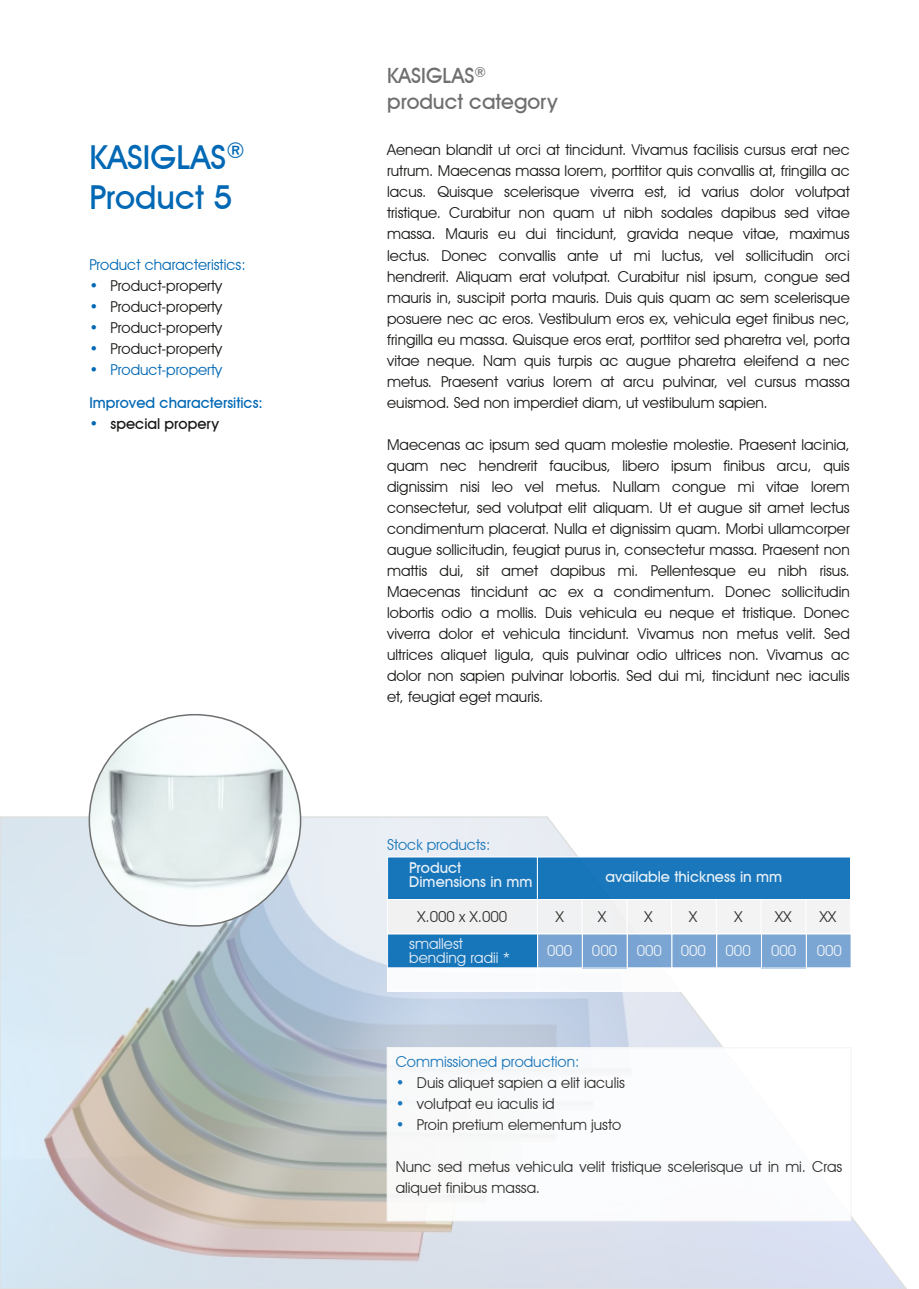
<style>
.page{position:relative;width:919px;height:1289px;background:#fff}
.page>*{position:absolute;margin:0;border:0;box-sizing:border-box;transform-origin:0 0}
.t1{font:500 33px/40.5px "Avant Garde IT Cby BT";color:#0068b4}
.t2{font:500 21px/25.5px "Avant Garde IT Cby BT";color:#6f6f6f}
.t3{font:15px/21px "Avant Garde IT Cby BT";color:#181715;text-align:justify}
.t4{font:15px/21px "Avant Garde IT Cby BT";color:rgb(24 23 21/.9)}
.t5{font:500 15px/14.2px "Avant Garde IT Cby BT";color:rgb(255 255 255/.9)}
.t6{font:15px/13.5px "Avant Garde IT Cby BT";color:rgb(255 255 255/.9)}
.t7{font:15px "Avant Garde IT Cby BT";color:#0068b4}
.t8{font:15px "Avant Garde IT Cby BT";color:rgb(0 104 180/.9)}
.t9{font:500 15px "Avant Garde IT Cby BT";color:#0068b4}
.t10{font:500 15px "Avant Garde IT Cby BT";color:#181715}
.s1{color:#0068b4}
.s2{color:rgb(0 104 180/.9)}
</style>
<div class="page">
<svg style="left:0;top:815px;width:906px;height:473px"></svg>
<img style="left:89px;top:714px;width:211px;height:211px;border-radius:50%">
<div style="left:387px;top:857px;width:150px;height:42px;background:#1775ba"></div>
<div style="left:387px;top:856px;width:151px;height:44px;border:1px solid #fff"></div>
<div style="left:387px;top:899px;width:150px;height:34px;background:#f2f2f2"></div>
<div style="left:387px;top:899px;width:151px;height:35px;border:1px solid #fff"></div>
<div style="left:387px;top:934px;width:150px;height:34px;background:#1775ba"></div>
<div style="left:387px;top:933px;width:151px;height:35px;border:1px solid #fff"></div>
<div style="left:387px;top:968px;width:150px;height:23px;background:#fff"></div>
<div style="left:387px;top:967px;width:151px;height:24px;border:1px solid #fff"></div>
<div style="left:537px;top:857px;width:313px;height:42px;background:#1a77bb"></div>
<div style="left:537px;top:856px;width:313px;height:44px;border:1px solid #fff"></div>
<div style="left:537px;top:899px;width:45px;height:34px;background:#f2f2f2"></div>
<div style="left:537px;top:899px;width:45px;height:35px;border:1px solid #fff"></div>
<div style="left:627px;top:899px;width:44px;height:34px;background:#f2f2f2"></div>
<div style="left:626px;top:899px;width:46px;height:35px;border:1px solid #fff"></div>
<div style="left:671px;top:899px;width:45px;height:34px;background:#f2f2f2"></div>
<div style="left:671px;top:899px;width:45px;height:35px;border:1px solid #fff"></div>
<div style="left:716px;top:899px;width:45px;height:34px;background:#f2f2f2"></div>
<div style="left:715px;top:899px;width:46px;height:35px;border:1px solid #fff"></div>
<div style="left:805px;top:899px;width:45px;height:34px;background:#f2f2f2"></div>
<div style="left:805px;top:899px;width:45px;height:35px;border:1px solid #fff"></div>
<div style="left:537px;top:934px;width:45px;height:34px;background:#79a3d2"></div>
<div style="left:537px;top:933px;width:45px;height:35px;border:1px solid #fff"></div>
<div style="left:627px;top:934px;width:45px;height:34px;background:#79a3d2"></div>
<div style="left:626px;top:933px;width:46px;height:35px;border:1px solid #fff"></div>
<div style="left:672px;top:934px;width:44px;height:34px;background:#7ba6d3"></div>
<div style="left:671px;top:933px;width:46px;height:35px;border:1px solid #fff"></div>
<div style="left:716px;top:934px;width:45px;height:34px;background:#7ba6d3"></div>
<div style="left:716px;top:933px;width:45px;height:35px;border:1px solid #fff"></div>
<div style="left:806px;top:934px;width:45px;height:34px;background:#7ba6d3"></div>
<div style="left:805px;top:933px;width:46px;height:35px;border:1px solid #fff"></div>
<div style="left:537px;top:968px;width:314px;height:23px;background:#fff"></div>
<div style="left:537px;top:967px;width:314px;height:24px;border:1px solid #fff"></div>
<div style="left:582px;top:899px;width:45px;height:34px;background:#f2f2f2"></div>
<div style="left:581px;top:899px;width:46px;height:35px;border:1px solid #fff"></div>
<div style="left:582px;top:934px;width:45px;height:34px;background:#79a3d2"></div>
<div style="left:582px;top:933px;width:45px;height:35px;border:1px solid #fff"></div>
<div style="left:761px;top:899px;width:44px;height:34px;background:#f2f2f2"></div>
<div style="left:760px;top:899px;width:46px;height:35px;border:1px solid #fff"></div>
<div style="left:761px;top:934px;width:45px;height:34px;background:#7ba6d3"></div>
<div style="left:761px;top:933px;width:45px;height:35px;border:1px solid #fff"></div>
<div style="left:387px;top:1047px;width:463px;height:173px;background:#fff"></div>
<div style="left:387px;top:1047px;width:463px;height:173px;border:1px solid #f2f2f2"></div>
<h2 class="t2" style="left:387px;top:63px;width:172px">KASIGLAS<sup>® </sup>product category</h2>
<h1 class="t1" style="left:89px;top:136px;width:157px">KASIGLAS<sup>®<br></sup>Product 5</h1>
<p class="t3" style="left:387px;top:139px;width:464px">Aenean blandit ut orci at tincidunt. Vivamus facilisis cursus erat nec rutrum. Maecenas massa lorem, porttitor quis convallis at, fringilla ac lacus. Quisque scelerisque viverra est, id varius dolor volutpat tristique. Curabitur non quam ut nibh sodales dapibus sed vitae massa. Mauris eu dui tincidunt, gravida neque vitae, maximus lectus. Donec convallis ante ut mi luctus, vel sollicitudin orci hendrerit. Aliquam erat volutpat. Curabitur nisl ipsum, congue sed mauris in, suscipit porta mauris. Duis quis quam ac sem scelerisque posuere nec ac eros. Vestibulum eros ex, vehicula eget finibus nec, fringilla eu massa. Quisque eros erat, porttitor sed pharetra vel, porta vitae neque. Nam quis turpis ac augue pharetra eleifend a nec metus. Praesent varius lorem at arcu pulvinar, vel cursus massa euismod. Sed non imperdiet diam, ut vestibulum sapien.</p>
<p class="t3" style="left:387px;top:433px;width:464px">Maecenas ac ipsum sed quam molestie molestie. Praesent lacinia, quam nec hendrerit faucibus, libero ipsum finibus arcu, quis dignissim nisi leo vel metus. Nullam congue mi vitae lorem consectetur, sed volutpat elit aliquam. Ut et augue sit amet lectus condimentum placerat. Nulla et dignissim quam. Morbi ullamcorper augue sollicitudin, feugiat purus in, consectetur massa. Praesent non mattis dui, sit amet dapibus mi. Pellentesque eu nibh risus.<br>Maecenas tincidunt ac ex a condimentum. Donec sollicitudin lobortis odio a mollis. Duis vehicula eu neque et tristique. Donec viverra dolor et vehicula tincidunt. Vivamus non metus velit. Sed ultrices aliquet ligula, quis pulvinar odio ultrices non. Vivamus ac dolor non sapien pulvinar lobortis. Sed dui mi, tincidunt nec iaculis et, feugiat eget mauris.</p>
<p class="t7" style="left:89px;top:256px;width:158px">Product characteristics:</p>
<p class="t3" style="left:89px;top:275px;width:134px"><span class="s1">•</span> Product-property</p>
<p class="t3" style="left:89px;top:296px;width:134px"><span class="s1">•</span> Product-property</p>
<p class="t3" style="left:89px;top:317px;width:134px"><span class="s1">•</span> Product-property</p>
<p class="t3" style="left:89px;top:338px;width:134px"><span class="s1">•</span> Product-property</p>
<p class="t7" style="left:89px;top:361px;width:134px">• Product-property</p>
<p class="t9" style="left:89px;top:394px;width:175px">Improved charactersitics:</p>
<p class="t10" style="left:89px;top:415px;width:131px"><span class="s1">•</span> special propery</p>
<p class="t8" style="left:387px;top:836px;width:105px">Stock products:</p>
<p class="t5" style="left:409px;top:860px;width:125px">Product<br>Dimensions in mm</p>
<p class="t4" style="left:417px;top:906px;width:91px">X.000 x X.000</p>
<p class="t6" style="left:409px;top:937px;width:102px">smallest bending radii *</p>
<p class="t5" style="left:605px;top:869px;width:178px">available thickness in mm</p>
<p class="t4" style="left:774px;top:905px;width:19px">XX</p>
<p class="t6" style="left:771px;top:944px;width:27px">000</p>
<p class="t4" style="left:598px;top:905px;width:10px">X</p>
<p class="t6" style="left:592px;top:944px;width:27px">000</p>
<p class="t4" style="left:555px;top:905px;width:10px">X</p>
<p class="t4" style="left:644px;top:905px;width:10px">X</p>
<p class="t4" style="left:688px;top:905px;width:10px">X</p>
<p class="t4" style="left:734px;top:905px;width:10px">X</p>
<p class="t4" style="left:819px;top:905px;width:19px">XX</p>
<p class="t6" style="left:547px;top:944px;width:27px">000</p>
<p class="t6" style="left:636px;top:944px;width:71px">000 000</p>
<p class="t6" style="left:725px;top:944px;width:27px">000</p>
<p class="t6" style="left:816px;top:944px;width:27px">000</p>
<p class="t8" style="left:395px;top:1052px;width:185px">Commissioned production:</p>
<p class="t4" style="left:395px;top:1072px;width:231px"><span class="s2">•</span> Duis aliquet sapien a elit iaculis</p>
<p class="t4" style="left:395px;top:1093px;width:160px"><span class="s2">•</span> volutpat eu iaculis id</p>
<p class="t4" style="left:395px;top:1114px;width:227px"><span class="s2">•</span> Proin pretium elementum justo</p>
<p class="t4" style="left:395px;top:1156px;width:448px">Nunc sed metus vehicula velit tristique scelerisque ut in mi. Cras aliquet finibus massa.</p>
</div>
